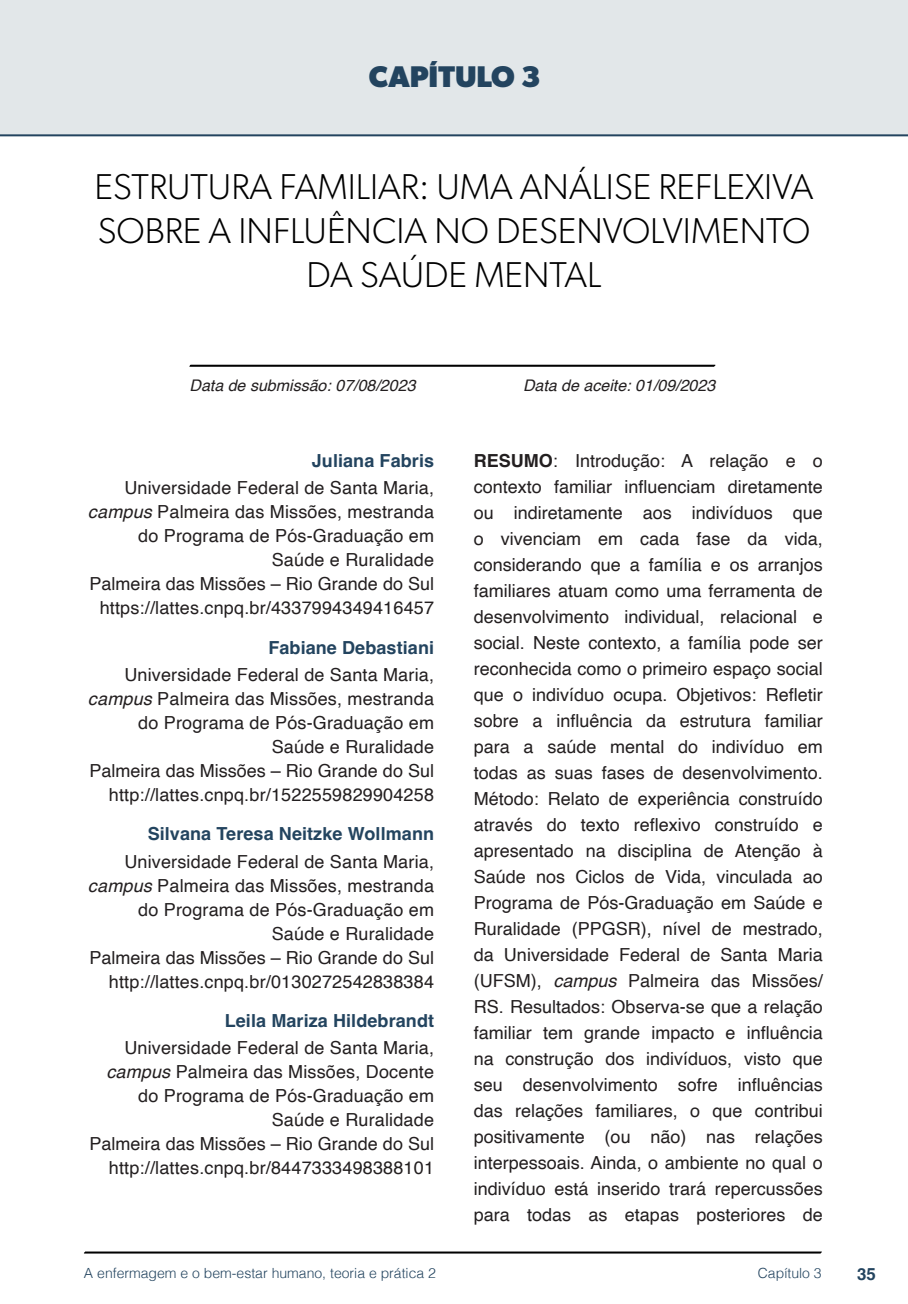
<style>
.page{position:relative;width:908px;height:1304px;background:#fff}
.page>*{position:absolute;margin:0;border:0;box-sizing:border-box;transform-origin:0 0}
.t1{font:300 36px/44px "Gibson";color:#000;text-align:center}
.t2{font:700 30px "Gibson";color:#23445f}
.t3{font:18px/26px "Helvetica";letter-spacing:.01em;color:#231f20;text-align:right}
.t4{font:700 18px "Helvetica";letter-spacing:.005em;color:#23445f}
.t5{font:700 16.8px "Helvetica";color:#23445f}
.t6{font:italic 16px "Helvetica";color:#231f20}
.t7{font:300 14px "Helvetica";color:#23445f}
.s1{font-style:italic}
.s2{font-weight:700}
</style>
<div class="page">
<svg style="left:84px;top:1251px;width:737px;height:3px;background:#515151"></svg>
<svg style="left:189px;top:364px;width:526px;height:3px;background:#4f4f4f"></svg>
<div style="left:0;top:0;width:907px;height:136px;background:#e2e7e9"></div>
<div style="left:44px;top:72px;width:68px;height:61px;background:#e2e7e9"></div>
<h2 class="t2" style="left:369px;top:58px;width:173px">CAPÍTULO 3</h2>
<h1 class="t1" style="left:94px;top:164px;width:720px">ESTRUTURA FAMILIAR: UMA ANÁLISE REFLEXIVA<br>SOBRE A INFLUÊNCIA NO DESENVOLVIMENTO<br>DA SAÚDE MENTAL</h1>
<p class="t6" style="left:189px;top:373px;width:227px">Data de submissão: 07/08/2023</p>
<p class="t6" style="left:523px;top:373px;width:194px">Data de aceite: 01/09/2023</p>
<p class="t4" style="left:311px;top:450px;width:124px">Juliana Fabris</p>
<p class="t3" style="left:88px;top:477px;width:347px;line-height:24px">Universidade Federal de Santa Maria, <span class="s1">campus</span> Palmeira das Missões, mestranda do Programa de Pós-Graduação em Saúde e Ruralidade<br>Palmeira das Missões – Rio Grande do Sul https://lattes.cnpq.br/4337994349416457</p>
<p class="t4" style="left:268px;top:636px;width:167px">Fabiane Debastiani</p>
<p class="t3" style="left:88px;top:663px;width:347px;line-height:24px">Universidade Federal de Santa Maria, <span class="s1">campus</span> Palmeira das Missões, mestranda do Programa de Pós-Graduação em Saúde e Ruralidade<br>Palmeira das Missões – Rio Grande do Sul http://lattes.cnpq.br/1522559829904258</p>
<p class="t4" style="left:148px;top:823px;width:288px">Silvana Teresa Neitzke Wollmann</p>
<p class="t3" style="left:88px;top:850px;width:347px;line-height:24px">Universidade Federal de Santa Maria, <span class="s1">campus</span> Palmeira das Missões, mestranda do Programa de Pós-Graduação em Saúde e Ruralidade<br>Palmeira das Missões – Rio Grande do Sul http://lattes.cnpq.br/0130272542838384</p>
<p class="t4" style="left:225px;top:1010px;width:211px">Leila Mariza Hildebrandt</p>
<p class="t3" style="left:90px;top:1037px;width:346px;line-height:24px">Universidade Federal de Santa Maria, <span class="s1">campus</span> Palmeira das Missões, Docente do Programa de Pós-Graduação em Saúde e Ruralidade<br>Palmeira das Missões – Rio Grande do Sul http://lattes.cnpq.br/8447333498388101</p>
<p class="t3" style="left:473px;top:448px;width:350px;text-align:justify"><span class="s2">RESUMO</span>: Introdução: A relação e o contexto familiar influenciam diretamente ou indiretamente aos indivíduos que o vivenciam em cada fase da vida, considerando que a família e os arranjos familiares atuam como uma ferramenta de desenvolvimento individual, relacional e social. Neste contexto, a família pode ser reconhecida como o primeiro espaço social que o indivíduo ocupa. Objetivos: Refletir sobre a influência da estrutura familiar para a saúde mental do indivíduo em todas as suas fases de desenvolvimento.<br>Método: Relato de experiência construído através do texto reflexivo construído e apresentado na disciplina de Atenção à Saúde nos Ciclos de Vida, vinculada ao Programa de Pós-Graduação em Saúde e Ruralidade (PPGSR), nível de mestrado, da Universidade Federal de Santa Maria (UFSM), <span class="s1">campus</span> Palmeira das Missões/ RS. Resultados: Observa-se que a relação familiar tem grande impacto e influência na construção dos indivíduos, visto que seu desenvolvimento sofre influências das relações familiares, o que contribui positivamente (ou não) nas relações interpessoais. Ainda, o ambiente no qual o indivíduo está inserido trará repercussões para todas as etapas posteriores de</p>
<p class="t7" style="left:84px;top:1261px;width:353px">A enfermagem e o bem-estar humano, teoria e prática 2</p>
<p class="t7" style="left:757px;top:1261px;width:65px">Capítulo 3</p>
<p class="t5" style="left:856px;top:1264px;width:20px">35</p>
</div>
